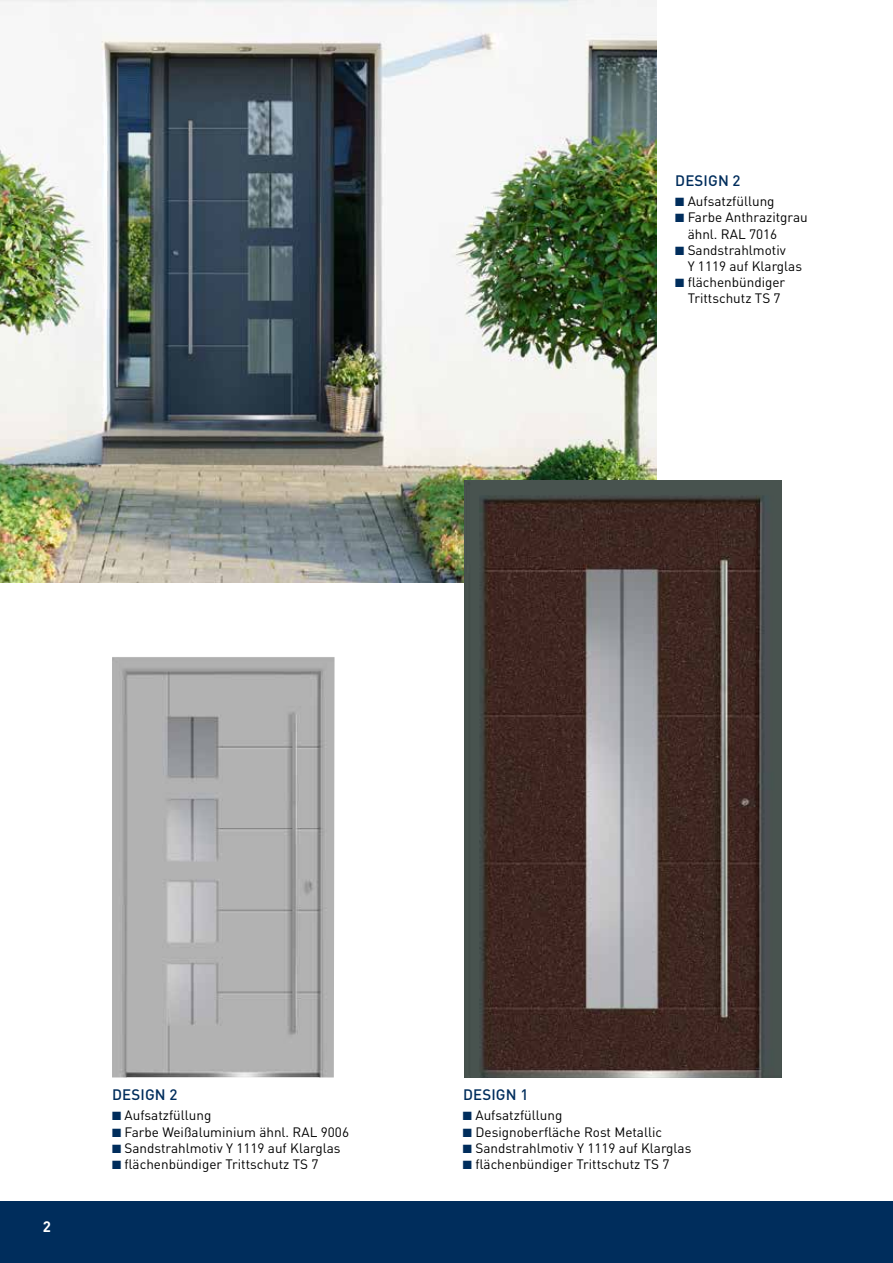
<style>
.page{position:relative;width:893px;height:1263px;background:#fff}
.page>*{position:absolute;margin:0;border:0;box-sizing:border-box;transform-origin:0 0}
.t1{font:500 15px "DIN Pro";letter-spacing:.01em;color:#002d5c}
.t2{font:700 15px "DIN Pro";color:#fff}
.t3{font:13.5px/16.2px "DIN Pro";color:#000}
.s1{color:#002d5c}
</style>
<div class="page">
<div style="left:0;top:1201px;width:893px;height:62px;background:#002d5c"></div>
<img style="left:0;top:0;width:657px;height:583px">
<img style="left:464px;top:480px;width:318px;height:597px">
<img style="left:112px;top:657px;width:223px;height:420px">
<p class="t1" style="left:675px;top:170px;width:67px">DESIGN 2</p>
<p class="t3" style="left:675px;top:193px;width:101px"><span class="s1">■</span> Aufsatzfüllung</p>
<p class="t3" style="left:688px;top:209px;width:122px;text-indent:-12px"><span class="s1">■</span> Farbe Anthrazitgrau ähnl. RAL 7016</p>
<p class="t3" style="left:688px;top:241px;width:116px;text-indent:-12px"><span class="s1">■</span> Sandstrahlmotiv<br>Y 1119 auf Klarglas</p>
<p class="t3" style="left:675px;top:274px;width:112px;text-align:center"><span class="s1">■</span> flächenbündiger<br>Trittschutz TS 7</p>
<p class="t2" style="left:43px;top:1216px;width:10px">2</p>
<p class="t1" style="left:112px;top:1084px;width:67px">DESIGN 2</p>
<p class="t3" style="left:112px;top:1107px;width:101px"><span class="s1">■</span> Aufsatzfüllung</p>
<p class="t3" style="left:112px;top:1123px;width:238px"><span class="s1">■</span> Farbe Weißaluminium ähnl. RAL 9006</p>
<p class="t3" style="left:112px;top:1139px;width:230px"><span class="s1">■</span> Sandstrahlmotiv Y 1119 auf Klarglas</p>
<p class="t3" style="left:112px;top:1155px;width:208px"><span class="s1">■</span> flächenbündiger Trittschutz TS 7</p>
<p class="t1" style="left:463px;top:1084px;width:67px">DESIGN 1</p>
<p class="t3" style="left:463px;top:1107px;width:101px"><span class="s1">■</span> Aufsatzfüllung</p>
<p class="t3" style="left:463px;top:1123px;width:201px"><span class="s1">■</span> Designoberfläche Rost Metallic</p>
<p class="t3" style="left:463px;top:1139px;width:230px"><span class="s1">■</span> Sandstrahlmotiv Y 1119 auf Klarglas</p>
<p class="t3" style="left:463px;top:1155px;width:208px"><span class="s1">■</span> flächenbündiger Trittschutz TS 7</p>
</div>
